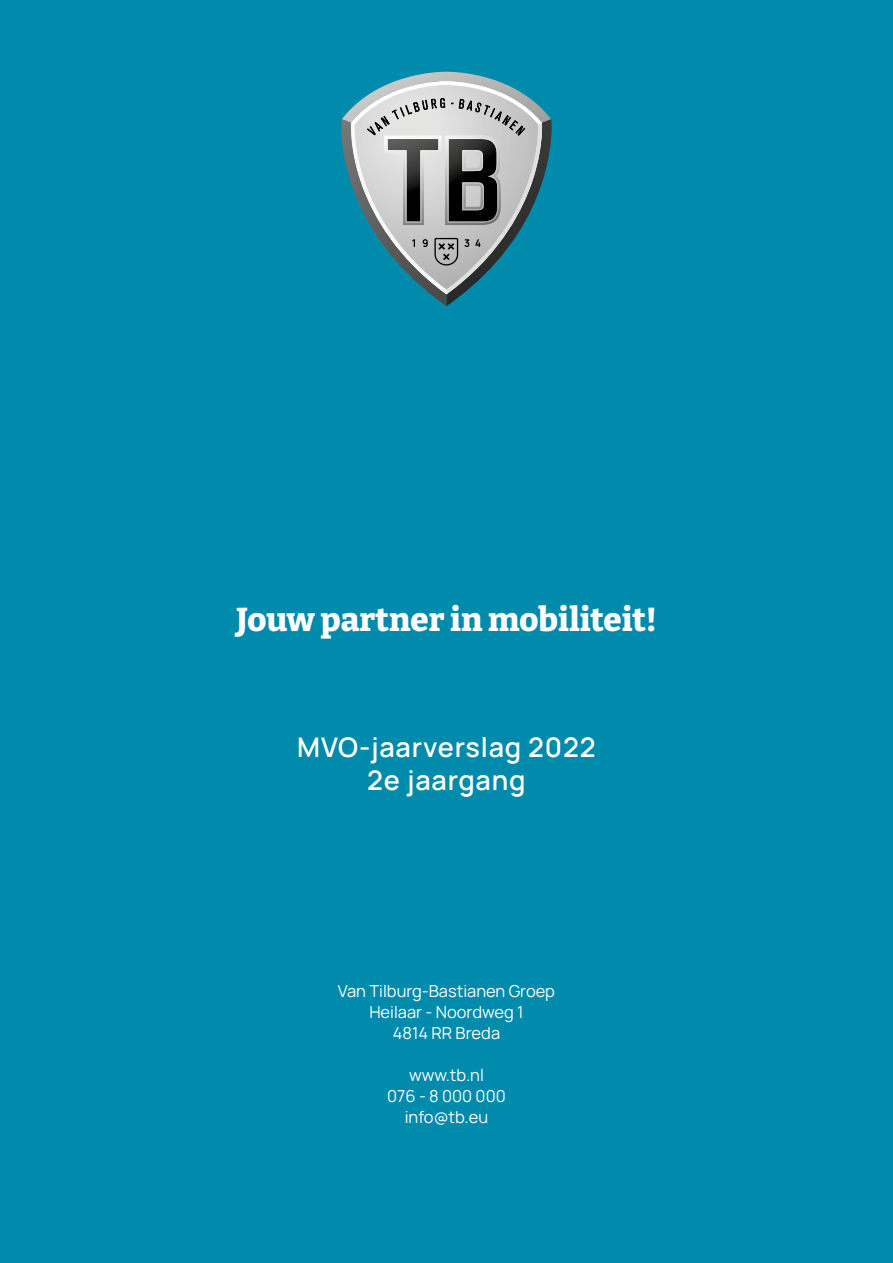
<style>
.page{position:relative;width:893px;height:1263px;background:#008bac}
.page>*{position:absolute;margin:0;border:0;box-sizing:border-box;transform-origin:0 0}
.t1{font:800 33px "Bitter";color:#fff}
.t2{font:600 27px/33px "Manrope";letter-spacing:.03em;color:#fff;text-align:center}
.t3{font:16.5px/21px "Manrope";color:#fff;text-align:center}
</style>
<div class="page">
<svg style="left:341px;top:72px;width:211px;height:234px"></svg>
<h1 class="t1" style="left:236px;top:599px;width:422px">Jouw partner in mobiliteit!</h1>
<h2 class="t2" style="left:297px;top:728px;width:300px">MVO-jaarverslag 2022<br>2e jaargang</h2>
<p class="t3" style="left:338px;top:979px;width:219px">Van Tilburg-Bastianen Groep<br>Heilaar - Noordweg 1<br>4814 RR Breda</p>
<p class="t3" style="left:387px;top:1063px;width:120px">www.tb.nl<br>076 - 8 000 000 info@tb.eu</p>
</div>
